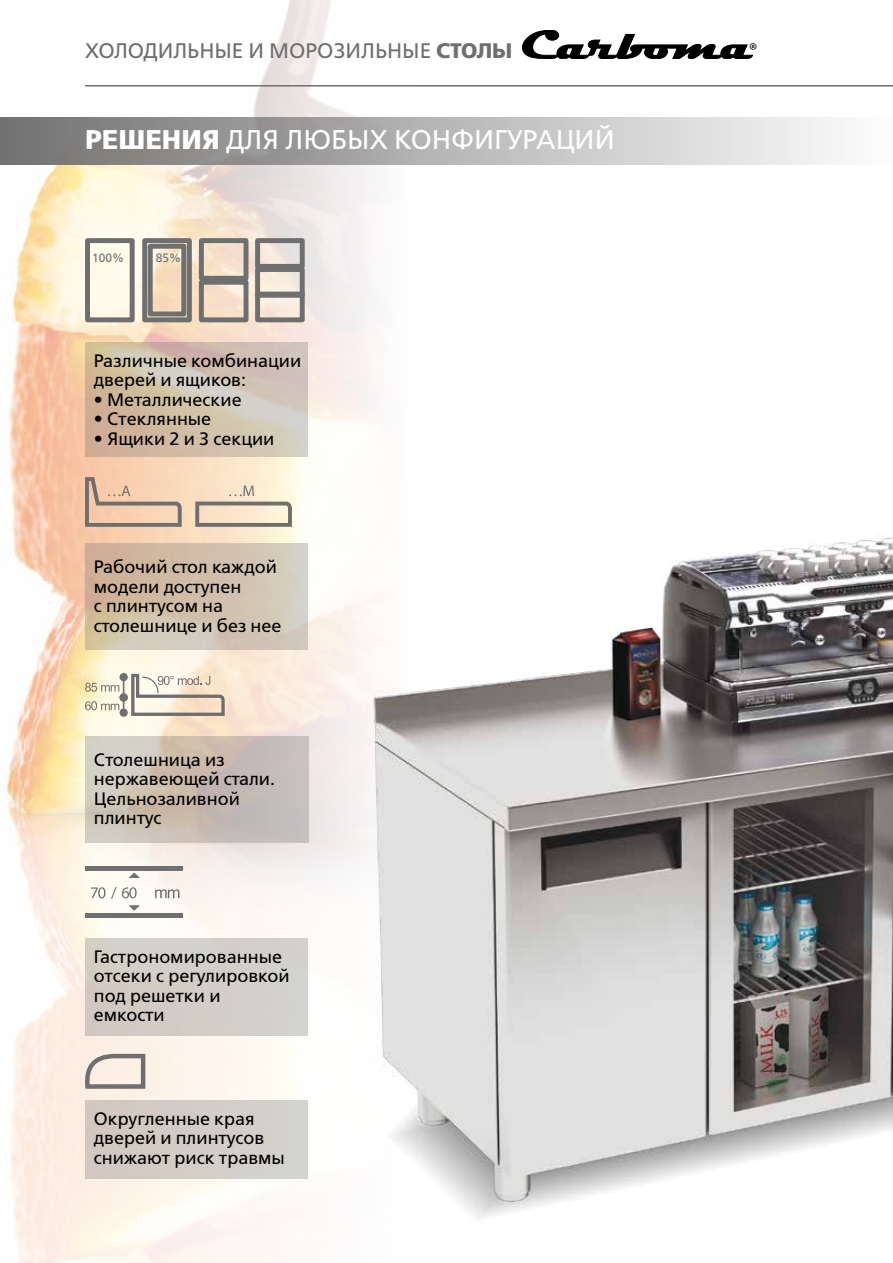
<style>
.page{position:relative;width:893px;height:1263px;background:#fff}
.page>*{position:absolute;margin:0;border:0;box-sizing:border-box;transform-origin:0 0}
.t1{font:27px "Free Set C";color:#fff}
.t2{font:25.5px "Minion Pro";color:#000}
.t3{font:21px "Free Set C";color:#706f6f}
.t4{font:18px/19.5px "Free Set C";color:#000}
.t5{font:12px "Free Set C";color:#706f6f}
.s1{font-family:"Free Set Bold C"}
</style>
<div class="page">
<img style="left:0;top:0;width:415px;height:1263px">
<svg style="left:522px;top:30px;width:230px;height:28px"></svg>
<hr style="left:85px;top:85px;width:808px;height:2px;background:#706f6f">
<div style="left:0;top:117px;width:893px;height:47px;background:linear-gradient(to right,#716f6e,#fdfdfe)"></div>
<hr style="left:890px;top:117px;width:3px;height:47px;background:#706f6f">
<svg style="left:83px;top:236px;width:224px;height:89px"></svg>
<svg style="left:85px;top:342px;width:223px;height:115px"></svg>
<svg style="left:85px;top:543px;width:223px;height:107px"></svg>
<svg style="left:85px;top:737px;width:224px;height:106px"></svg>
<div style="left:85px;top:938px;width:223px;height:98px;background:#d3cec8"></div>
<div style="left:85px;top:1100px;width:223px;height:78px;background:#d2cdc6"></div>
<svg style="left:83px;top:475px;width:211px;height:54px"></svg>
<div style="left:120px;top:674px;width:7px;height:6px;background:#706f6f;border-radius:50%"></div>
<div style="left:120px;top:673px;width:8px;height:8px;border:2px solid #706f6f;border-radius:50%"></div>
<div style="left:120px;top:694px;width:7px;height:7px;background:#706f6f;border-radius:50%"></div>
<div style="left:120px;top:693px;width:8px;height:9px;border:2px solid #706f6f;border-radius:50%"></div>
<div style="left:120px;top:709px;width:7px;height:7px;background:#706f6f;border-radius:50%"></div>
<div style="left:120px;top:708px;width:8px;height:9px;border:2px solid #706f6f;border-radius:50%"></div>
<svg style="left:85px;top:677px;width:39px;height:36px"></svg>
<svg style="left:130px;top:672px;width:96px;height:45px"></svg>
<svg style="left:91px;top:887px;width:14px;height:11px"></svg>
<svg style="left:111px;top:887px;width:26px;height:12px"></svg>
<svg style="left:155px;top:889px;width:24px;height:9px"></svg>
<hr style="left:85px;top:913px;width:98px;height:4px;background:#706f6f">
<hr style="left:85px;top:866px;width:98px;height:4px;background:#706f6f">
<svg style="left:129px;top:905px;width:11px;height:6px"></svg>
<svg style="left:129px;top:872px;width:11px;height:6px"></svg>
<img style="left:342px;top:533px;width:551px;height:712px">
<div style="left:255px;top:267px;width:50px;height:31px;border:5px solid #706f6f"></div>
<div style="left:255px;top:292px;width:50px;height:30px;border:5px solid #706f6f"></div>
<svg style="left:83px;top:1051px;width:65px;height:40px"></svg>
<p class="t3" style="left:85px;top:39px;width:429px">ХОЛОДИЛЬНЫЕ И МОРОЗИЛЬНЫЕ <span class="s1">СТОЛЫ</span></p>
<h2 class="t2" style="left:749px;top:35px;width:10px">®</h2>
<h1 class="t1" style="left:85px;top:125px;width:531px"><span class="s1">РЕШЕНИЯ</span> ДЛЯ ЛЮБЫХ КОНФИГУРАЦИЙ</h1>
<p class="t5" style="left:92px;top:251px;width:34px">100%</p>
<p class="t5" style="left:156px;top:251px;width:27px">85%</p>
<p class="t4" style="left:94px;top:351px;width:209px">Различные комбинации дверей и ящиков:</p>
<p class="t4" style="left:94px;top:390px;width:149px">• Металлические</p>
<p class="t4" style="left:94px;top:410px;width:119px">• Стеклянные</p>
<p class="t4" style="left:94px;top:429px;width:182px">• Ящики 2 и 3 секции</p>
<p class="t4" style="left:94px;top:558px;width:189px">Рабочий стол каждой модели доступен<br>с плинтусом на столешнице и без нее</p>
<p class="t4" style="left:94px;top:750px;width:183px">Столешница из нержавеющей стали.<br>Цельнозаливной плинтус</p>
<p class="t4" style="left:94px;top:947px;width:197px">Гастрономированные отсеки с регулировкой под решетки и емкости</p>
<p class="t4" style="left:94px;top:1109px;width:193px">Округленные края дверей и плинтусов снижают риск травмы</p>
</div>
